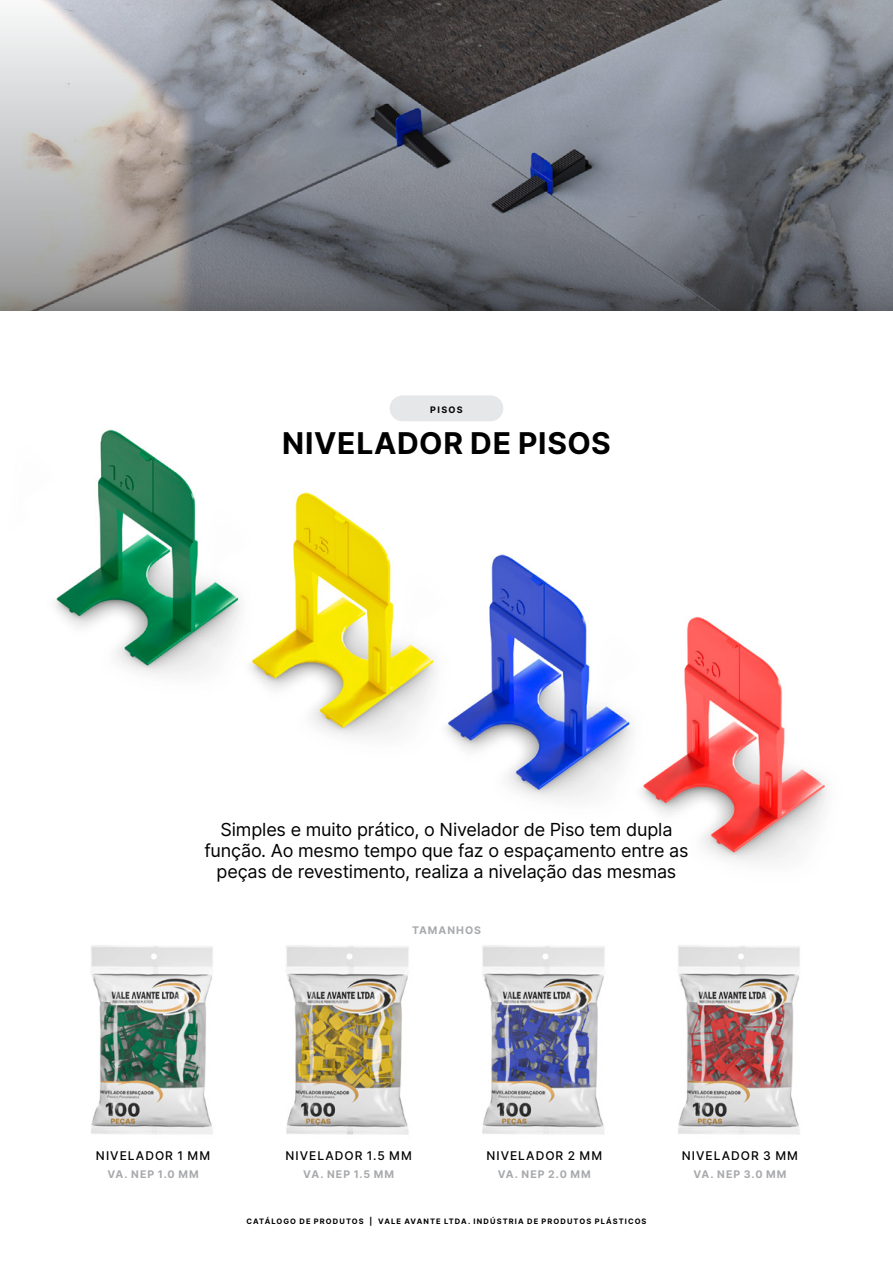
<style>
.page{position:relative;width:893px;height:1263px;background:#fff}
.page>*{position:absolute;margin:0;border:0;box-sizing:border-box;transform-origin:0 0}
.t1{font:700 30px "Inter";letter-spacing:.02em;color:#000}
.t2{font:18px/21px "Inter";letter-spacing:-.01em;color:#000;text-align:center}
.t3{font:500 12px "Inter";letter-spacing:.085em;color:#000}
.t4{font:700 10.5px "Inter";letter-spacing:.1em;color:#a7a9ac}
.t5{font:700 9px "Inter";letter-spacing:.145em;color:#000}
.t6{font:700 7.5px "Inter";letter-spacing:.14em;color:#000}
</style>
<div class="page">
<img style="left:514px;top:575px;width:39px;height:224px">
<img style="left:553px;top:587px;width:276px;height:275px">
<img style="left:318px;top:414px;width:218px;height:373px">
<img style="left:54px;top:414px;width:286px;height:311px">
<img style="left:91px;top:945px;width:122px;height:190px">
<img style="left:286px;top:945px;width:123px;height:190px">
<img style="left:482px;top:945px;width:123px;height:190px">
<img style="left:678px;top:945px;width:122px;height:190px">
<div style="left:390px;top:396px;width:113px;height:25px;background:#e6e7e8;border-radius:13px"></div>
<svg style="left:0;top:0;width:893px;height:310px"></svg>
<p class="t5" style="left:430px;top:403px;width:34px">PISOS</p>
<h1 class="t1" style="left:282px;top:422px;width:330px">NIVELADOR DE PISOS</h1>
<p class="t2" style="left:204px;top:819px;width:486px">Simples e muito prático, o Nivelador de Piso tem dupla função. Ao mesmo tempo que faz o espaçamento entre as peças de revestimento, realiza a nivelação das mesmas</p>
<p class="t4" style="left:412px;top:923px;width:70px">TAMANHOS</p>
<p class="t3" style="left:96px;top:1147px;width:116px">NIVELADOR 1 MM</p>
<p class="t4" style="left:107px;top:1166px;width:93px">VA. NEP 1.0 MM</p>
<p class="t3" style="left:285px;top:1147px;width:128px">NIVELADOR 1.5 MM</p>
<p class="t4" style="left:303px;top:1166px;width:92px">VA. NEP 1.5 MM</p>
<p class="t3" style="left:486px;top:1147px;width:117px">NIVELADOR 2 MM</p>
<p class="t4" style="left:498px;top:1166px;width:95px">VA. NEP 2.0 MM</p>
<p class="t6" style="left:246px;top:1216px;width:402px">CATÁLOGO DE PRODUTOS | VALE AVANTE LTDA. INDÚSTRIA DE PRODUTOS PLÁSTICOS</p>
<p class="t3" style="left:682px;top:1147px;width:118px">NIVELADOR 3 MM</p>
<p class="t4" style="left:693px;top:1166px;width:95px">VA. NEP 3.0 MM</p>
</div>
